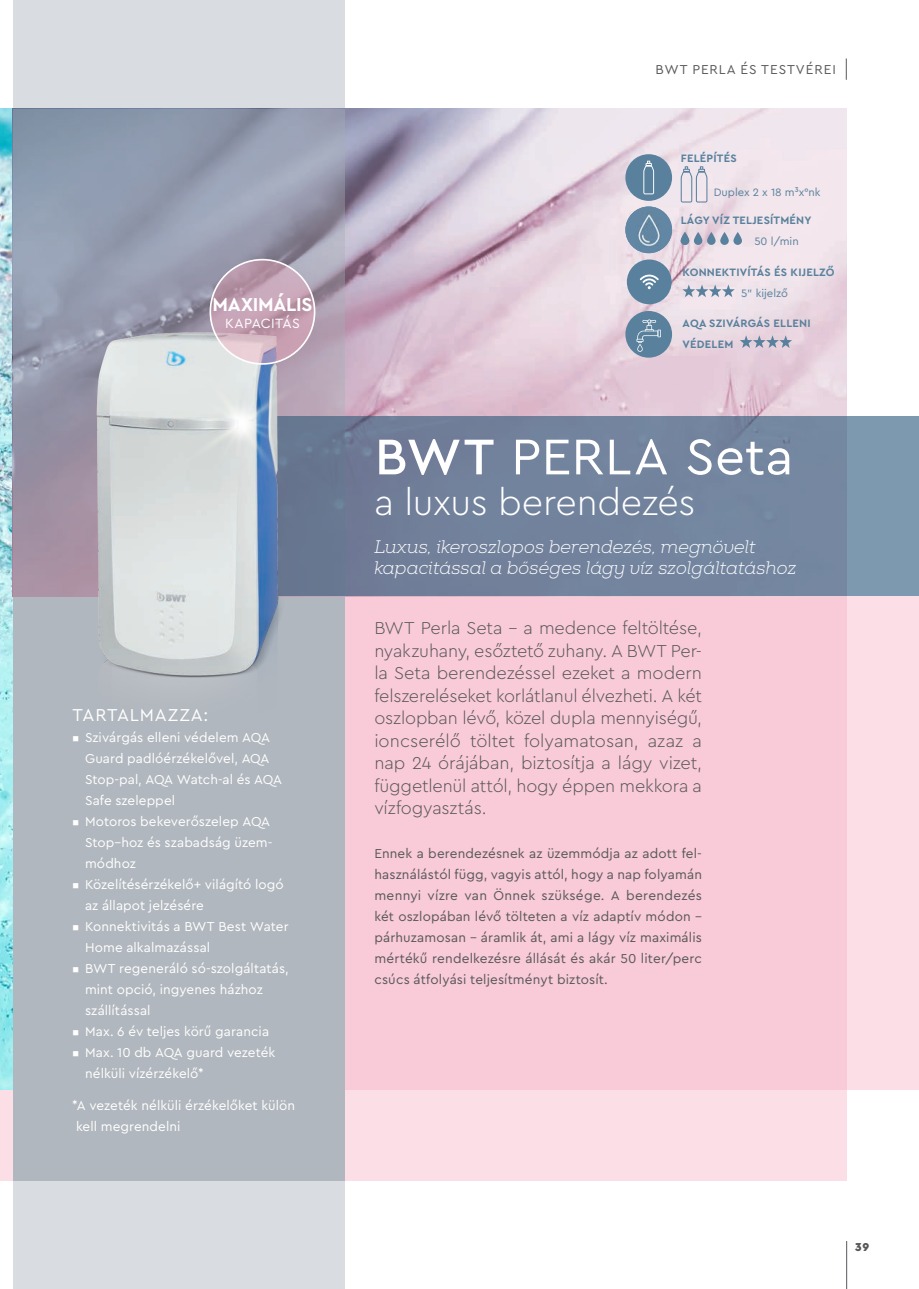
<style>
.page{position:relative;width:919px;height:1289px;background:#fff}
.page>*{position:absolute;margin:0;border:0;box-sizing:border-box;transform-origin:0 0}
.t1{font:52.5px "Cera PRO";letter-spacing:.005em;color:#fff}
.t2{font:300 37.5px "Cera PRO";letter-spacing:-.01em;color:#fff}
.t3{font:700 19.5px "Cera PRO";letter-spacing:-.015em;color:#fff}
.Copy{font:300 18px/22.5px "Cera PRO";letter-spacing:-.01em;color:#57585a;text-align:justify}
.Content_Subline{font:italic 300 18px/21px "Nexa Slab";color:#fff}
.Copy_Head{font:18px "Cera PRO";letter-spacing:.05em;color:#fff}
.t4{font:13.95px "Cera PRO";letter-spacing:.02em;color:#fff}
.Copy-2{font:13.5px/21px "Cera PRO";letter-spacing:.005em;color:#fff}
.Copy-3{font:13.5px/21px "Cera PRO";letter-spacing:.01em;color:#57585a;text-align:justify}
.kapitel{font:13.5px "Cera PRO";letter-spacing:.07em;color:#57585a}
.t5{font:900 12px "Cera PRO";color:#57585a}
.t6{font:700 11.25px/21px "Cera PRO";letter-spacing:.02em;color:#59819d}
.t7{font:11.25px "Cera PRO";color:#59819d}
.s1{font-weight:500}
</style>
<div class="page">
<div style="left:0;top:109px;width:846px;height:1071px;background:#fbdee6"></div>
<img style="left:0;top:109px;width:13px;height:980px">
<div style="left:343px;top:596px;width:575px;height:493px;background:linear-gradient(to right,#f9c6d4,#fad3de)"></div>
<div style="left:13px;top:0;width:331px;height:1288px;background:#d9dce0"></div>
<img style="left:344px;top:109px;width:502px;height:307px">
<svg style="left:13px;top:109px;width:331px;height:1071px;background:#a8adb8"></svg>
<svg style="left:331px;top:416px;width:587px;height:180px;background:#73849e"></svg>
<svg style="left:845px;top:58px;width:1px;height:22px"></svg>
<img style="left:57px;top:297px;width:274px;height:445px">
<img style="left:144px;top:321px;width:199px;height:199px">
<svg style="left:210px;top:259px;width:105px;height:105px;background:#c5a4b5"></svg>
<div style="left:209px;top:259px;width:106px;height:106px;border:2px solid #fff;border-radius:50%"></div>
<hr style="left:846px;top:1240px;width:1px;height:48px;background:#57585a">
<svg style="left:680px;top:232px;width:62px;height:13px"></svg>
<svg style="left:680px;top:166px;width:27px;height:36px"></svg>
<div style="left:625px;top:154px;width:47px;height:47px;background:#59819d;border-radius:50%"></div>
<svg style="left:643px;top:161px;width:11px;height:33px"></svg>
<img style="left:625px;top:206px;width:47px;height:47px;border-radius:23px">
<svg style="left:682px;top:284px;width:52px;height:13px"></svg>
<svg style="left:739px;top:335px;width:53px;height:13px"></svg>
<div style="left:625px;top:311px;width:47px;height:46px;background:#59819d;border-radius:50%"></div>
<svg style="left:636px;top:319px;width:25px;height:33px"></svg>
<div style="left:626px;top:259px;width:45px;height:45px;background:#59819d;border-radius:50%"></div>
<svg style="left:639px;top:274px;width:19px;height:15px"></svg>
<p class="t3" style="left:212px;top:292px;width:101px">MAXIMÁLIS</p>
<p class="t4" style="left:225px;top:314px;width:76px">KAPACITÁS</p>
<p class="Copy_Head" style="left:72px;top:703px;width:137px">TARTALMAZZA:</p>
<p class="Copy-2" style="left:85px;top:726px;width:198px;text-indent:-13px">▪ Szivárgás elleni védelem AQA<br>Guard padlóérzékelővel, AQA<br>Stop-pal, AQA Watch-al és AQA<br>Safe szeleppel</p>
<p class="Copy-2" style="left:85px;top:810px;width:189px;text-indent:-13px">▪ Motoros bekeverőszelep AQA<br>Stop–hoz és szabadság üzem&shy;módhoz</p>
<p class="Copy-2" style="left:85px;top:873px;width:200px;text-indent:-13px">▪ Közelítésérzékelő+ világító logó az állapot jelzésére</p>
<p class="Copy-2" style="left:85px;top:915px;width:205px;text-indent:-13px">▪ Konnektivitás a BWT Best Water<br>Home alkalmazással</p>
<p class="Copy-2" style="left:85px;top:957px;width:205px;text-indent:-13px">▪ BWT regeneráló só-szolgáltatás, mint opció, ingyenes házhoz szállítással</p>
<p class="Copy-2" style="left:72px;top:1020px;width:198px">▪ Max. 6 év teljes körű garancia</p>
<p class="Copy-2" style="left:85px;top:1041px;width:192px;text-indent:-13px">▪ Max. 10 db AQA guard vezeték nélküli vízérzékelő*</p>
<p class="Copy-2" style="left:72px;top:1094px;width:224px">*A vezeték nélküli érzékelőket külön</p>
<p class="Copy-2" style="left:76px;top:1115px;width:106px">kell megrendelni</p>
<p class="kapitel" style="left:655px;top:61px;width:182px">BWT PERLA ÉS TESTVÉREI</p>
<p class="t6" style="left:680px;top:147px;width:57px">FELÉPÍTÉS</p>
<p class="t7" style="left:713px;top:185px;width:108px">Duplex 2 x 18 m³x°nk</p>
<p class="t6" style="left:680px;top:209px;width:132px">LÁGY VÍZ TELJESÍTMÉNY</p>
<p class="t7" style="left:754px;top:234px;width:46px">50 l/min</p>
<p class="t6" style="left:682px;top:261px;width:154px">KONNEKTIVÍTÁS ÉS KIJELZŐ</p>
<p class="t7" style="left:741px;top:286px;width:48px">5" kijelző</p>
<p class="t6" style="left:682px;top:312px;width:130px">AQA SZIVÁRGÁS ELLENI<br>VÉDELEM</p>
<p class="t1" style="left:375px;top:422px;width:420px"><span class="s1">BWT</span> PERLA Seta</p>
<p class="t2" style="left:374px;top:477px;width:323px">a luxus berendezés</p>
<p class="Content_Subline" style="left:374px;top:537px;width:423px">Luxus, ikeroszlopos berendezés, megnövelt kapacitással a bőséges lágy víz szolgáltatáshoz</p>
<p class="Copy" style="left:374px;top:616px;width:329px">BWT Perla Seta – a medence feltöltése, nyakzuhany, esőztető zuhany. A BWT Per&shy;la Seta berendezéssel ezeket a modern felszereléseket korlátlanul élvezheti. A két oszlopban lévő, közel dupla mennyiségű, ioncserélő töltet folyamatosan, azaz a nap 24 órájában, biztosítja a lágy vizet, függetlenül attól, hogy éppen mekkora a vízfogyasztás.</p>
<p class="Copy-3" style="left:374px;top:842px;width:329px">Ennek a berendezésnek az üzemmódja az adott fel&shy;használástól függ, vagyis attól, hogy a nap folyamán mennyi vízre van Önnek szüksége. A berendezés két oszlopában lévő tölteten a víz adaptív módon – párhuzamosan – áramlik át, ami a lágy víz maximális mértékű rendelkezésre állását és akár 50 liter/perc csúcs átfolyási teljesítményt biztosít.</p>
<p class="t5" style="left:855px;top:1238px;width:16px">39</p>
</div>
